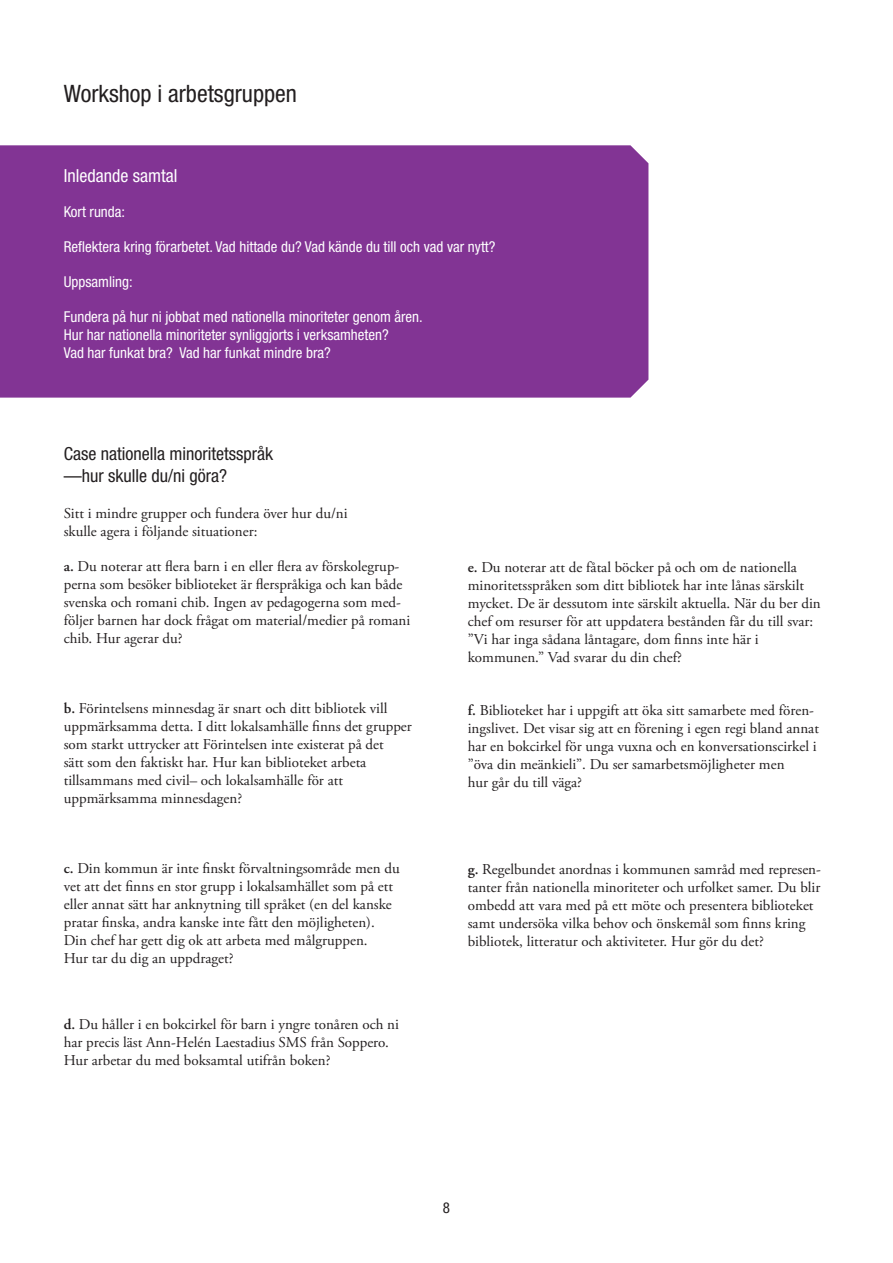
<style>
.page{position:relative;width:893px;height:1263px;background:#fff}
.page>*{position:absolute;margin:0;border:0;box-sizing:border-box;transform-origin:0 0}
.Rubrik_h1_i_text{font:condensed 24px "Helvetica Neue LT Std";color:#231f20}
.Rubrik_h2_i_text{font:condensed 18px/21.6px "Helvetica Neue LT Std";color:#231f20}
.Rubrik_h2_i_text-2{font:condensed 18px "Helvetica Neue LT Std";color:#fff}
.brödtext{font:15px/18px "Adobe Garamond Pro";color:#231f20}
.Rubrik_h3_i_text{font:condensed 15px/18px "Helvetica Neue LT Std";color:#fff}
.t1{font:condensed 15px "Helvetica Neue LT Std";color:#231f20}
.s1{font-weight:600}
</style>
<div class="page">
<div style="left:0;top:145px;width:648px;height:253px;background:#823494"></div>
<p class="Rubrik_h1_i_text" style="left:64px;top:80px;width:235px">Workshop i arbetsgruppen</p>
<p class="Rubrik_h2_i_text-2" style="left:64px;top:165px;width:115px">Inledande samtal</p>
<p class="Rubrik_h3_i_text" style="left:64px;top:203px;width:63px">Kort runda:</p>
<p class="Rubrik_h3_i_text" style="left:64px;top:238px;width:433px">Reflektera kring förarbetet. Vad hittade du? Vad kände du till och vad var nytt?</p>
<p class="Rubrik_h3_i_text" style="left:64px;top:273px;width:70px">Uppsamling:</p>
<p class="Rubrik_h3_i_text" style="left:64px;top:308px;width:360px">Fundera på hur ni jobbat med nationella minoriteter genom åren.<br>Hur har nationella minoriteter synliggjorts i verksamheten?<br>Vad har funkat bra? Vad har funkat mindre bra?</p>
<p class="Rubrik_h2_i_text" style="left:64px;top:443px;width:211px">Case nationella minoritetsspråk —hur skulle du/ni göra?</p>
<p class="brödtext" style="left:64px;top:505px;width:285px">Sitt i mindre grupper och fundera över hur du/ni skulle agera i följande situationer:</p>
<p class="brödtext" style="left:64px;top:558px;width:348px"><span class="s1">a.</span> Du noterar att flera barn i en eller flera av förskolegrup&shy;perna som besöker biblioteket är flerspråkiga och kan både svenska och romani chib. Ingen av pedagogerna som med&shy;följer barnen har dock frågat om material/medier på romani chib. Hur agerar du?</p>
<p class="brödtext" style="left:64px;top:700px;width:350px"><span class="s1">b.</span> Förintelsens minnesdag är snart och ditt bibliotek vill uppmärksamma detta. I ditt lokalsamhälle finns det grupper som starkt uttrycker att Förintelsen inte existerat på det<br>sätt som den faktiskt har. Hur kan biblioteket arbeta tillsammans med civil– och lokalsamhälle för att uppmärksamma minnesdagen?</p>
<p class="brödtext" style="left:64px;top:860px;width:337px"><span class="s1">c.</span> Din kommun är inte finskt förvaltningsområde men du vet att det finns en stor grupp i lokalsamhället som på ett eller annat sätt har anknytning till språket (en del kanske pratar finska, andra kanske inte fått den möjligheten).<br>Din chef har gett dig ok att arbeta med målgruppen.<br>Hur tar du dig an uppdraget?</p>
<p class="brödtext" style="left:64px;top:1016px;width:337px"><span class="s1">d.</span> Du håller i en bokcirkel för barn i yngre tonåren och ni har precis läst Ann-Helén Laestadius SMS från Soppero.<br>Hur arbetar du med boksamtal utifrån boken?</p>
<p class="brödtext" style="left:468px;top:558px;width:355px"><span class="s1">e.</span> Du noterar att de fåtal böcker på och om de nationella minoritetsspråken som ditt bibliotek har inte lånas särskilt mycket. De är dessutom inte särskilt aktuella. När du ber din chef om resurser för att uppdatera bestånden får du till svar: ”Vi har inga sådana låntagare, dom finns inte här i kommunen.” Vad svarar du din chef?</p>
<p class="brödtext" style="left:468px;top:701px;width:353px"><span class="s1">f.</span> Biblioteket har i uppgift att öka sitt samarbete med fören&shy;ingslivet. Det visar sig att en förening i egen regi bland annat har en bokcirkel för unga vuxna och en konversationscirkel i ”öva din meänkieli”. Du ser samarbetsmöjligheter men<br>hur går du till väga?</p>
<p class="brödtext" style="left:468px;top:860px;width:355px"><span class="s1">g.</span> Regelbundet anordnas i kommunen samråd med represen&shy;tanter från nationella minoriteter och urfolket samer. Du blir ombedd att vara med på ett möte och presentera biblioteket samt undersöka vilka behov och önskemål som finns kring bibliotek, litteratur och aktiviteter. Hur gör du det?</p>
<p class="t1" style="left:443px;top:1199px;width:9px">8</p>
</div>
